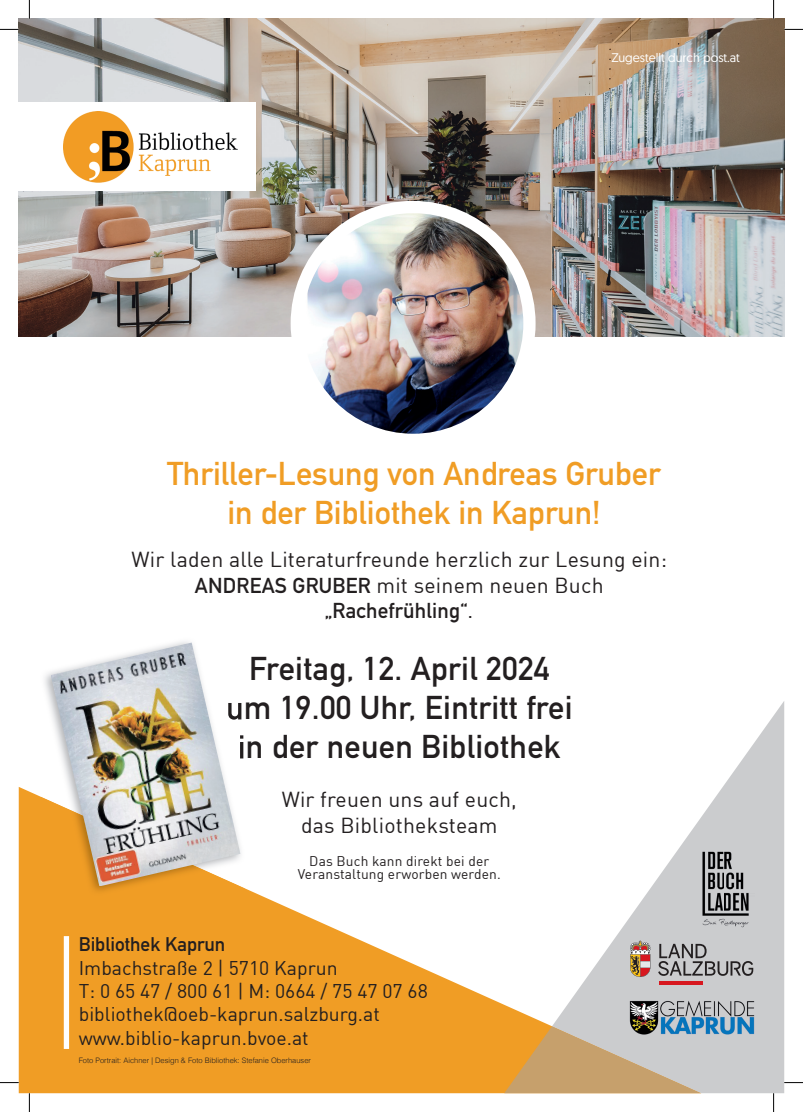
<style>
.page{position:relative;width:803px;height:1112px;background:#fff}
.page>*{position:absolute;margin:0;border:0;box-sizing:border-box;transform-origin:0 0}
.t1{font:700 32.5px/39px "DIN Alternate";letter-spacing:.01em;color:#231f20;text-align:center}
.t2{font:700 32.5px/39px "DIN Alternate";color:#f09d25;text-align:center}
.t3{font:21.25px/25.5px "DIN";letter-spacing:.01em;color:#231f20;text-align:center}
.t4{font:700 21.25px "DIN Alternate";letter-spacing:.01em;color:#231f20}
.t5{font:19.38px/23.4px "DIN";color:#231f20}
.t6{font:700 19.38px "DIN Alternate";color:#231f20}
.t7{font:13.75px/13.8px "DIN";letter-spacing:.01em;color:#231f20;text-align:center}
.t8{font:12.5px "Geomanist";color:#fff}
.t9{font:300 7.5px "Helvetica";color:#231f20}
.s1{font-family:"DIN Alternate";font-weight:700}
.s2{font-family:"DIN";font-weight:400}
</style>
<div class="page">
<img style="left:19px;top:19px;width:765px;height:317px">
<svg style="left:19px;top:787px;width:530px;height:305px;fill:#f09d25"></svg>
<svg style="left:553px;top:701px;width:231px;height:391px"></svg>
<svg style="left:504px;top:1025px;width:197px;height:67px;background:#ccaf85"></svg>
<div style="left:19px;top:103px;width:237px;height:88px;background:#fff"></div>
<img style="left:64px;top:112px;width:174px;height:70px">
<svg style="left:630px;top:940px;width:20px;height:36px"></svg>
<svg style="left:659px;top:980px;width:44px;height:4px"></svg>
<svg style="left:658px;top:943px;width:95px;height:32px;background:#a3a3a4"></svg>
<img style="left:629px;top:1000px;width:126px;height:33px">
<div style="left:64px;top:935px;width:5px;height:113px;background:#fff"></div>
<div style="left:291px;top:201px;width:244px;height:245px;background:#fff;border-radius:50%"></div>
<img style="left:695px;top:848px;width:60px;height:79px">
<img style="left:303px;top:213px;width:220px;height:220px;border-radius:110px">
<img style="left:41px;top:641px;width:204px;height:155px">
<img style="left:41px;top:796px;width:204px;height:99px">
<img style="left:240px;top:696px;width:5px;height:25px">
<img style="left:240px;top:735px;width:5px;height:23px">
<img style="left:51px;top:642px;width:189px;height:244px">
<svg style="left:0;top:29px;width:19px;height:1px"></svg>
<svg style="left:784px;top:29px;width:19px;height:1px"></svg>
<svg style="left:0;top:1081px;width:19px;height:2px"></svg>
<svg style="left:784px;top:1081px;width:19px;height:2px"></svg>
<svg style="left:29px;top:0;width:1px;height:19px"></svg>
<svg style="left:29px;top:1092px;width:1px;height:19px"></svg>
<svg style="left:773px;top:0;width:1px;height:19px"></svg>
<svg style="left:773px;top:1092px;width:1px;height:19px"></svg>
<p class="t8" style="left:611px;top:50px;width:130px">Zugestellt durch post.at</p>
<h1 class="t2" style="left:167px;top:452px;width:495px">Thriller-Lesung von Andreas Gruber in der Bibliothek in Kaprun!</h1>
<p class="t3" style="left:132px;top:546px;width:537px">Wir laden alle Literaturfreunde herzlich zur Lesung ein:<br><span class="s1">ANDREAS GRUBER</span> mit seinem neuen Buch</p>
<p class="t4" style="left:325px;top:594px;width:150px">„Rachefrühling“<span class="s2">.</span></p>
<h1 class="t1" style="left:226px;top:647px;width:348px">Freitag, 12. April 2024 um 19.00 Uhr, Eintritt frei in der neuen Bibliothek</h1>
<p class="t3" style="left:282px;top:786px;width:237px">Wir freuen uns auf euch, das Bibliotheksteam</p>
<p class="t7" style="left:298px;top:853px;width:204px">Das Buch kann direkt bei der<br>Veranstaltung erworben werden.</p>
<p class="t6" style="left:79px;top:929px;width:148px">Bibliothek Kaprun</p>
<p class="t5" style="left:79px;top:955px;width:351px">Imbachstraße 2 | 5710 Kaprun<br>T: 0 65 47 / 800 61 | M: 0664 / 75 47 07 68 bibliothek@oeb-kaprun.salzburg.at www.biblio-kaprun.bvoe.at</p>
<p class="t9" style="left:79px;top:1053px;width:234px">Foto Portrait: Aichner | Design &amp; Foto Bibliothek: Stefanie Oberhauser</p>
</div>
